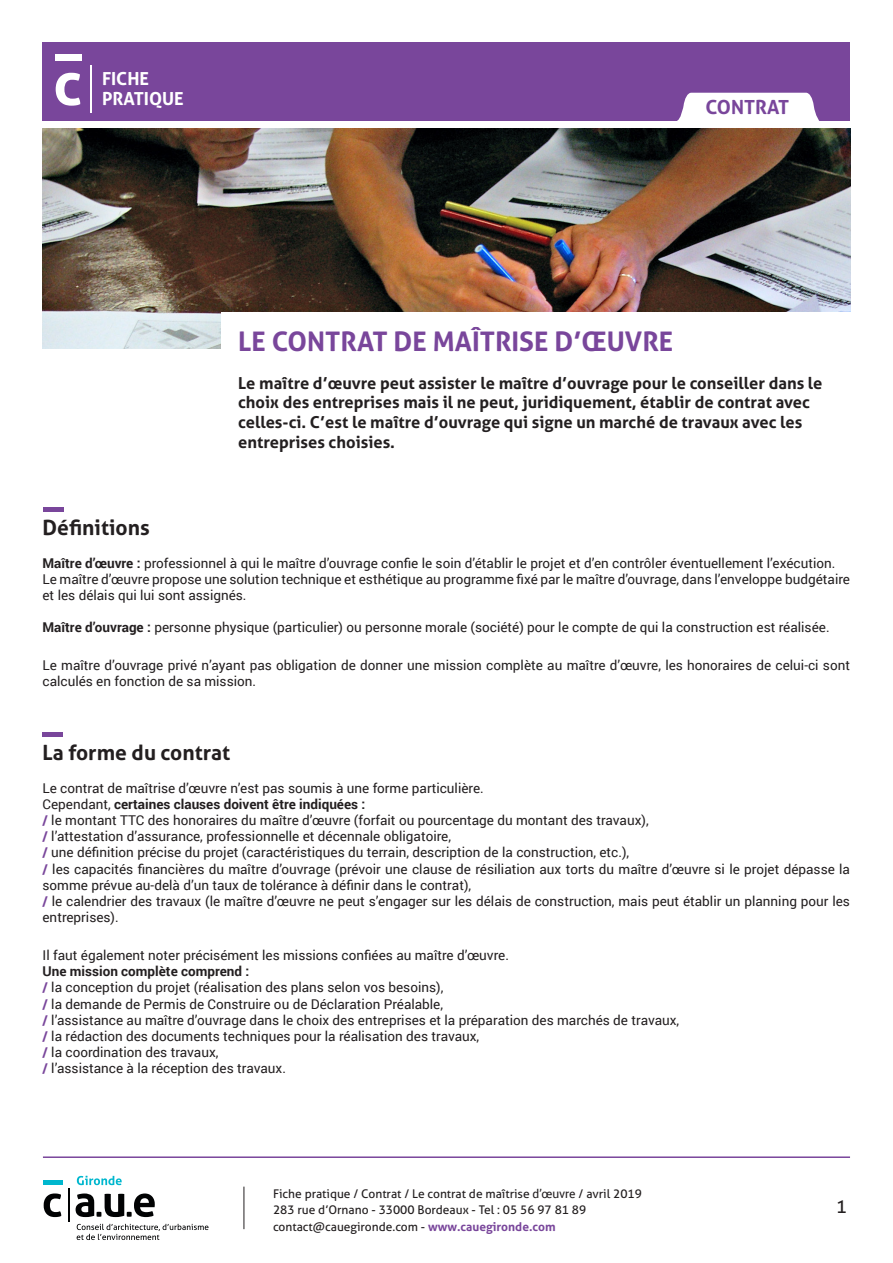
<style>
.page{position:relative;width:893px;height:1263px;background:#fff}
.page>*{position:absolute;margin:0;border:0;box-sizing:border-box;transform-origin:0 0}
.TITRE{font:700 27px "Aller";color:#79469b}
.titre_4{font:700 21px "Aller";color:#231f20}
.t1{font:700 19.5px "Aller";color:#79469b}
.t2{font:700 18px/19.5px "Aller";color:#fff}
.t3{font:18px "Aller";color:#231f20}
.t4{font:700 16.5px/19.8px "Aller";color:#231f20}
.t5{font:13.5px/16.2px "Roboto";color:#231f20}
.t6{font:700 13.5px "Roboto";color:#231f20}
.t7{font:12px "Aller";color:#231f20}
.s1{font-weight:700}
.s2{font-weight:400}
.s3{font-weight:700;color:#79469b}
.s4{font-family:"Roboto"}
</style>
<div class="page">
<div style="left:43px;top:43px;width:807px;height:78px;background:#79469b"></div>
<hr style="left:244px;top:1186px;width:1px;height:43px;background:#231f20">
<img style="left:43px;top:129px;width:807px;height:220px">
<div style="left:221px;top:313px;width:629px;height:175px;background:#fff"></div>
<hr style="left:43px;top:1156px;width:807px;height:2px;background:#79469b">
<hr style="left:68px;top:1188px;width:1px;height:34px;background:#010203">
<svg style="left:44px;top:1193px;width:17px;height:24px"></svg>
<svg style="left:76px;top:1193px;width:79px;height:24px"></svg>
<div style="left:43px;top:1180px;width:19px;height:5px;background:#00b7ce"></div>
<svg style="left:77px;top:1224px;width:131px;height:16px"></svg>
<svg style="left:77px;top:1176px;width:45px;height:9px"></svg>
<hr style="left:90px;top:66px;width:2px;height:47px;background:#fff">
<svg style="left:56px;top:73px;width:24px;height:33px"></svg>
<div style="left:55px;top:54px;width:27px;height:7px;background:#fff"></div>
<svg style="left:677px;top:93px;width:142px;height:28px;background:#f4f0f7"></svg>
<div style="left:43px;top:507px;width:21px;height:5px;background:#79469b"></div>
<div style="left:43px;top:732px;width:20px;height:5px;background:#79469b"></div>
<h3 class="t2" style="left:102px;top:69px;width:83px">FICHE<br>PRATIQUE</h3>
<h3 class="t1" style="left:705px;top:95px;width:85px">CONTRAT</h3>
<p class="TITRE" style="left:238px;top:324px;width:436px">LE CONTRAT DE MAÎTRISE D’ŒUVRE</p>
<p class="t4" style="left:238px;top:373px;width:586px">Le maître d’œuvre peut assister le maître d’ouvrage pour le conseiller dans le choix des entreprises mais il ne peut, juridiquement, établir de contrat avec celles-ci. C’est le maître d’ouvrage qui signe un marché de travaux avec les entreprises choisies.</p>
<p class="titre_4" style="left:43px;top:515px;width:109px">Définitions</p>
<p class="t5" style="left:43px;top:554px;width:794px"><span class="s1">Maître d’œuvre :</span> professionnel à qui le maître d’ouvrage confie le soin d’établir le projet et d’en contrôler éventuellement l’exécution.</p>
<p class="t5" style="left:43px;top:570px;width:809px">Le maître d’œuvre propose une solution technique et esthétique au programme fixé par le maître d’ouvrage, dans l’enveloppe budgétaire et les délais qui lui sont assignés.</p>
<p class="t5" style="left:43px;top:619px;width:789px"><span class="s1">Maître d’ouvrage :</span> personne physique (particulier) ou personne morale (société) pour le compte de qui la construction est réalisée.</p>
<p class="t5" style="left:43px;top:657px;width:809px">Le maître d’ouvrage privé n’ayant pas obligation de donner une mission complète au maître d’œuvre, les honoraires de celui-ci sont calculés en fonction de sa mission.</p>
<p class="titre_4" style="left:43px;top:740px;width:189px">La forme du contrat</p>
<p class="t5" style="left:43px;top:779px;width:443px">Le contrat de maîtrise d’œuvre n’est pas soumis à une forme particulière.</p>
<p class="t6" style="left:43px;top:794px;width:324px"><span class="s2">Cependant,</span> certaines clauses doivent être indiquées :</p>
<p class="t5" style="left:43px;top:811px;width:608px"><span class="s3">/</span> le montant TTC des honoraires du maître d’œuvre (forfait ou pourcentage du montant des travaux),</p>
<p class="t5" style="left:43px;top:828px;width:410px"><span class="s3">/</span> l’attestation d’assurance, professionnelle et décennale obligatoire,</p>
<p class="t5" style="left:43px;top:844px;width:588px"><span class="s3">/</span> une définition précise du projet (caractéristiques du terrain, description de la construction, etc.),</p>
<p class="t5" style="left:43px;top:860px;width:809px"><span class="s3">/</span> les capacités financières du maître d’ouvrage (prévoir une clause de résiliation aux torts du maître d’œuvre si le projet dépasse la somme prévue au-delà d’un taux de tolérance à définir dans le contrat),</p>
<p class="t5" style="left:43px;top:892px;width:809px"><span class="s3">/</span> le calendrier des travaux (le maître d’œuvre ne peut s’engager sur les délais de construction, mais peut établir un planning pour les entreprises).</p>
<p class="t5" style="left:43px;top:946px;width:468px">Il faut également noter précisément les missions confiées au maître d’œuvre.</p>
<p class="t6" style="left:43px;top:962px;width:208px">Une mission complète comprend :</p>
<p class="t5" style="left:43px;top:979px;width:402px"><span class="s3">/</span> la conception du projet (réalisation des plans selon vos besoins),</p>
<p class="t5" style="left:43px;top:995px;width:402px"><span class="s3">/</span> la demande de Permis de Construire ou de Déclaration Préalable,</p>
<p class="t5" style="left:43px;top:1011px;width:638px"><span class="s3">/</span> l’assistance au maître d’ouvrage dans le choix des entreprises et la préparation des marchés de travaux,</p>
<p class="t5" style="left:43px;top:1027px;width:438px"><span class="s3">/</span> la rédaction des documents techniques pour la réalisation des travaux,</p>
<p class="t5" style="left:43px;top:1044px;width:178px"><span class="s3">/</span> la coordination des travaux,</p>
<p class="t5" style="left:43px;top:1060px;width:245px"><span class="s3">/</span> l’assistance à la réception des travaux.</p>
<p class="t7" style="left:273px;top:1186px;width:370px">Fiche pratique / Contrat / Le contrat de maîtrise <span class="s4">d’œuvre</span> / avril 2019</p>
<p class="t7" style="left:273px;top:1202px;width:315px">283 rue d’Ornano - 33000 Bordeaux - Tel : 05 56 97 81 89</p>
<p class="t7" style="left:273px;top:1219px;width:284px">contact@cauegironde.com - <span class="s3">www.cauegironde.com</span></p>
<p class="t3" style="left:836px;top:1195px;width:12px">1</p>
</div>
